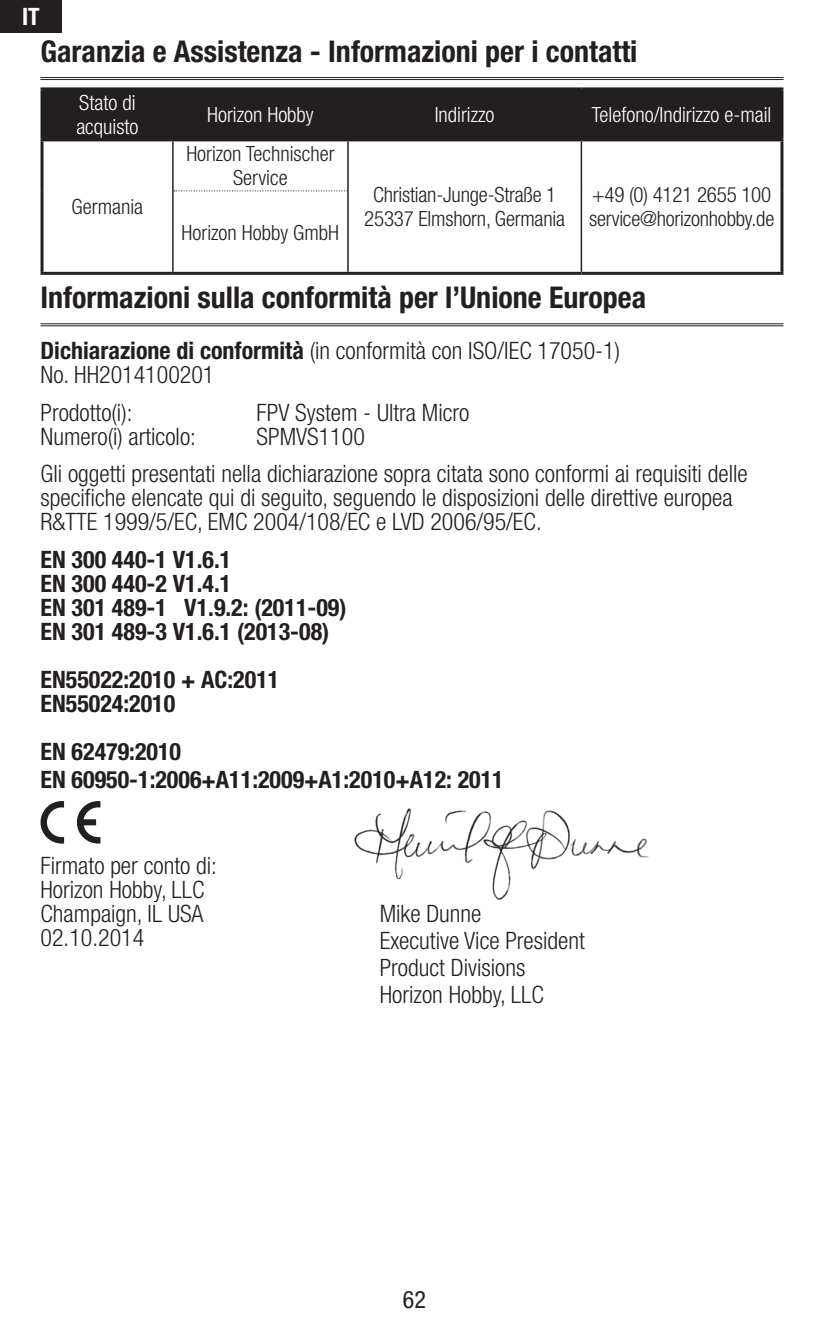
<style>
.page{position:relative;width:824px;height:1323px;background:#fff}
.page>*{position:absolute;margin:0;border:0;box-sizing:border-box;transform-origin:0 0}
.t1{font:700 condensed 30px "Helvetica Neue LT Std";color:#231f20}
.t2{font:300 condensed 24px/24px "Helvetica Neue LT Std";color:#231f20}
.t3{font:700 condensed 24px/24px "Helvetica Neue LT Std";color:#231f20}
.t4{font:700 condensed 24px "Helvetica Neue LT Std";color:#fff}
.t5{font:condensed 24px "Helvetica Neue LT Std";color:#231f20}
.t6{font:300 condensed 21px/24px "Helvetica Neue LT Std";letter-spacing:-.01em;color:#231f20;text-align:center}
.t7{font:300 condensed 21px/24px "Helvetica Neue LT Std";color:#fff}
.s1{font-weight:700}
</style>
<div class="page">
<div style="left:0;top:0;width:62px;height:33px;background:#231f20"></div>
<hr style="left:40px;top:77px;width:743px;height:1px;background:#231f20">
<hr style="left:40px;top:79px;width:743px;height:1px;background:#231f20">
<div style="left:44px;top:90px;width:736px;height:48px;background:#231f20"></div>
<hr style="left:40px;top:87px;width:133px;height:3px;background:#231f20">
<svg style="left:40px;top:90px;width:4px;height:48px"></svg>
<hr style="left:173px;top:87px;width:175px;height:3px;background:#231f20">
<hr style="left:171px;top:90px;width:3px;height:48px;background:#231f20">
<hr style="left:348px;top:87px;width:233px;height:3px;background:#231f20">
<hr style="left:346px;top:90px;width:3px;height:48px;background:#231f20">
<hr style="left:581px;top:87px;width:202px;height:3px;background:#231f20">
<hr style="left:580px;top:90px;width:3px;height:48px;background:#231f20">
<hr style="left:780px;top:90px;width:3px;height:48px;background:#231f20">
<hr style="left:40px;top:138px;width:133px;height:3px;background:#231f20">
<svg style="left:40px;top:141px;width:4px;height:50px"></svg>
<svg style="left:40px;top:191px;width:4px;height:81px"></svg>
<hr style="left:173px;top:138px;width:175px;height:3px;background:#231f20">
<hr style="left:348px;top:138px;width:233px;height:3px;background:#231f20">
<hr style="left:581px;top:138px;width:202px;height:3px;background:#231f20">
<hr style="left:780px;top:141px;width:3px;height:50px;background:#231f20">
<hr style="left:780px;top:191px;width:3px;height:81px;background:#231f20">
<hr style="left:173px;top:272px;width:175px;height:3px;background:#231f20">
<hr style="left:40px;top:272px;width:133px;height:3px;background:#231f20">
<hr style="left:172px;top:141px;width:2px;height:50px;background:#231f20">
<hr style="left:347px;top:141px;width:2px;height:50px;background:#231f20">
<hr style="left:580px;top:141px;width:2px;height:50px;background:#231f20">
<hr style="left:580px;top:191px;width:2px;height:81px;background:#231f20">
<hr style="left:348px;top:272px;width:233px;height:3px;background:#231f20">
<hr style="left:581px;top:272px;width:202px;height:3px;background:#231f20">
<hr style="left:172px;top:191px;width:2px;height:81px;background:#231f20">
<hr style="left:347px;top:191px;width:2px;height:81px;background:#231f20">
<svg style="left:174px;top:190px;width:174px;height:1px"></svg>
<hr style="left:40px;top:323px;width:743px;height:1px;background:#231f20">
<hr style="left:40px;top:325px;width:743px;height:1px;background:#231f20">
<svg style="left:41px;top:801px;width:23px;height:43px"></svg>
<svg style="left:77px;top:801px;width:23px;height:43px"></svg>
<img style="left:354px;top:809px;width:295px;height:90px">
<p class="t4" style="left:22px;top:2px;width:19px">IT</p>
<p class="t1" style="left:40px;top:33px;width:598px">Garanzia e Assistenza - Informazioni per i contatti</p>
<p class="t7" style="left:76px;top:90px;width:64px">Stato di acquisto</p>
<p class="t7" style="left:207px;top:102px;width:108px">Horizon Hobby</p>
<p class="t7" style="left:435px;top:102px;width:61px">Indirizzo</p>
<p class="t7" style="left:592px;top:102px;width:181px">Telefono/Indirizzo e-mail</p>
<p class="t6" style="left:72px;top:195px;width:73px">Germania</p>
<p class="t6" style="left:186px;top:141px;width:150px">Horizon Technischer<br>Service</p>
<p class="t6" style="left:182px;top:220px;width:159px">Horizon Hobby GmbH</p>
<p class="t6" style="left:364px;top:183px;width:202px">Christian-Junge-Straße 1<br>25337 Elmshorn, Germania</p>
<p class="t6" style="left:589px;top:183px;width:187px;text-align:left">+49 (0) 4121 2655 100 service@horizonhobby.de</p>
<p class="t1" style="left:40px;top:279px;width:607px">Informazioni sulla conformità per l’Unione Europea</p>
<p class="t2" style="left:40px;top:338px;width:581px"><span class="s1">Dichiarazione di conformità</span> (in conformità con ISO/IEC 17050-1)<br>No. HH2014100201</p>
<p class="t2" style="left:40px;top:400px;width:93px">Prodotto(i):</p>
<p class="t2" style="left:256px;top:400px;width:214px">FPV System - Ultra Micro</p>
<p class="t2" style="left:40px;top:424px;width:157px">Numero(i) articolo:</p>
<p class="t2" style="left:40px;top:417px;width:708px;line-height:37.5px;text-indent:216px">SPMVS1100<br>Gli oggetti presentati nella dichiarazione sopra citata sono conformi ai requisiti delle</p>
<p class="t2" style="left:40px;top:485px;width:693px">specifiche elencate qui di seguito, seguendo le disposizioni delle direttive europea<br>R&amp;TTE 1999/5/EC, EMC 2004/108/EC e LVD 2006/95/EC.</p>
<p class="t3" style="left:40px;top:547px;width:307px">EN 300 440-1 V1.6.1<br>EN 300 440-2 V1.4.1<br>EN 301 489-1 V1.9.2: (2011-09)<br>EN 301 489-3 V1.6.1 (2013-08)</p>
<p class="t3" style="left:40px;top:667px;width:240px">EN55022:2010 + AC:2011<br>EN55024:2010</p>
<p class="t3" style="left:40px;top:736px;width:465px;line-height:28.8px">EN 62479:2010<br>EN 60950-1:2006+A11:2009+A1:2010+A12: 2011</p>
<p class="t2" style="left:40px;top:853px;width:178px">Firmato per conto di:<br>Horizon Hobby, LLC<br>Champaign, IL USA<br>02.10.2014</p>
<p class="t2" style="left:380px;top:900px;width:207px;line-height:27px">Mike Dunne<br>Executive Vice President<br>Product Divisions<br>Horizon Hobby, LLC</p>
<p class="t5" style="left:403px;top:1285px;width:25px">62</p>
</div>
